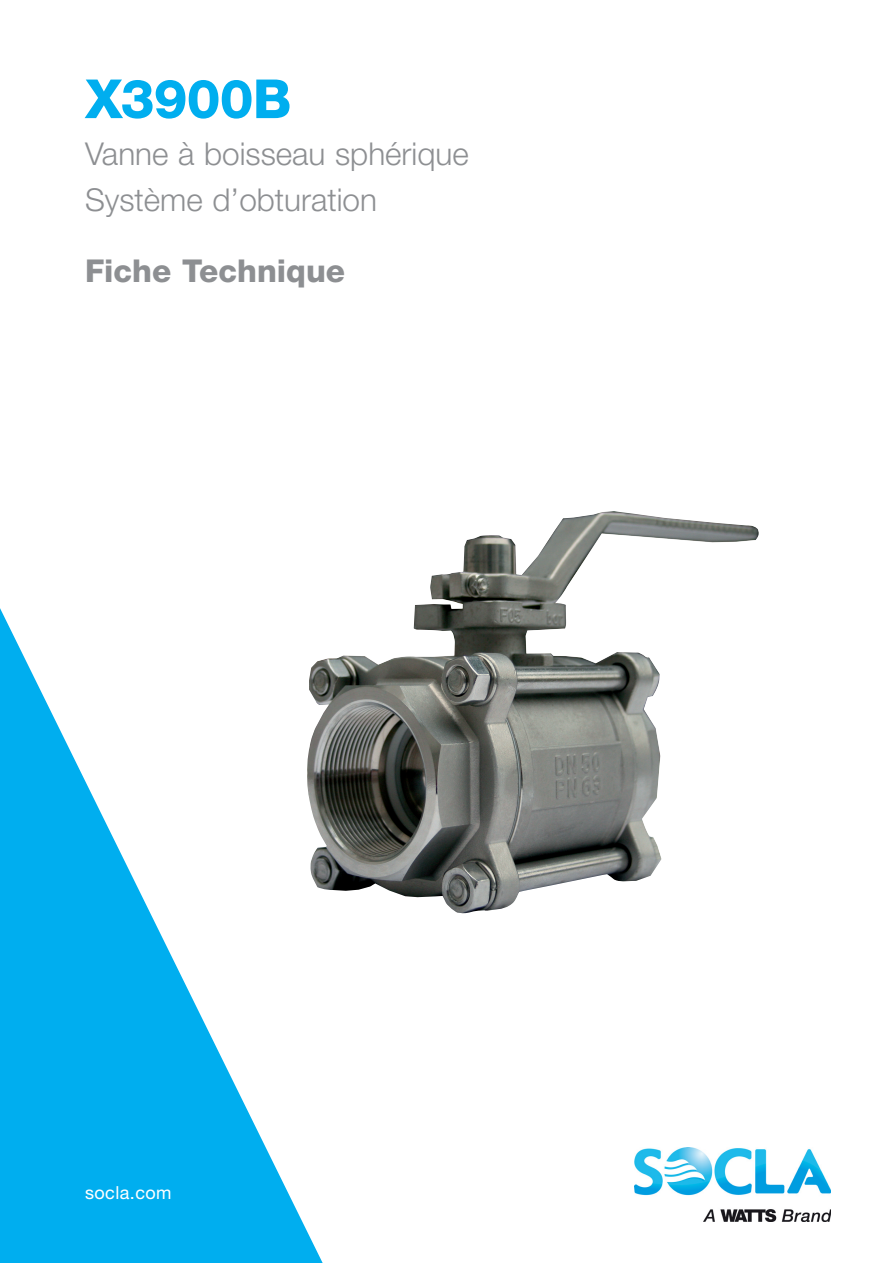
<style>
.page{position:relative;width:893px;height:1263px;background:#fff}
.page>*{position:absolute;margin:0;border:0;box-sizing:border-box;transform-origin:0 0}
.t1{font:800 54px "Helvetica Neue LT Std";letter-spacing:-.01em;color:#00aeef}
.t2{font:300 31.5px/46.5px "Helvetica Neue LT Std";color:#8d8f92}
.t3{font:800 31.5px "Helvetica Neue LT Std";color:#8d8f92}
.t4{font:18px "Helvetica Neue LT Std";letter-spacing:.025em;color:#fff}
</style>
<div class="page">
<img style="left:634px;top:1147px;width:196px;height:75px">
<svg style="left:0;top:608px;width:323px;height:655px;fill:#00aeef"></svg>
<img style="left:307px;top:511px;width:452px;height:402px">
<h1 class="t1" style="left:85px;top:67px;width:208px">X3900B</h1>
<p class="t2" style="left:85px;top:129px;width:385px">Vanne à boisseau sphérique<br>Système d’obturation</p>
<p class="t3" style="left:85px;top:252px;width:262px">Fiche Technique</p>
<p class="t4" style="left:85px;top:1182px;width:88px">socla.com</p>
</div>
